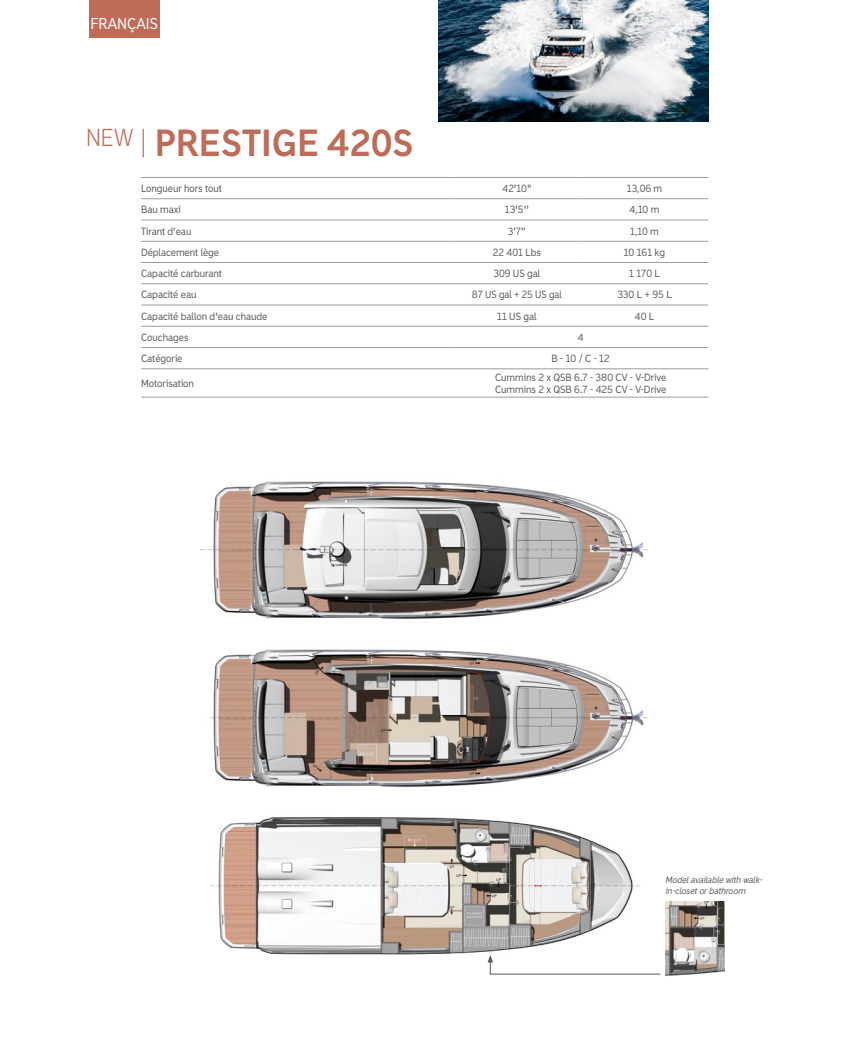
<style>
.page{position:relative;width:851px;height:1063px;background:#fff}
.page>*{position:absolute;margin:0;border:0;box-sizing:border-box;transform-origin:0 0}
.t1{font:800 36px "Madras";letter-spacing:-.005em;color:#be6b58}
.t2{font:15px "Madras";color:#fff}
.t3{font:10px/12px "Madras";color:#59595d}
.t4{font:italic 8.75px/10.5px "Madras";color:#59595d}
</style>
<div class="page">
<img style="left:200px;top:481px;width:447px;height:138px">
<img style="left:210px;top:649px;width:437px;height:138px">
<img style="left:210px;top:817px;width:429px;height:138px">
<img style="left:665px;top:901px;width:59px;height:75px">
<svg style="left:487px;top:955px;width:174px;height:20px"></svg>
<hr style="left:141px;top:177px;width:312px;height:1px;background:#9d9d9c">
<hr style="left:453px;top:177px;width:127px;height:1px;background:#9d9d9c">
<hr style="left:580px;top:177px;width:128px;height:1px;background:#9d9d9c">
<hr style="left:141px;top:198px;width:312px;height:1px;background:#9d9d9c">
<hr style="left:453px;top:198px;width:127px;height:1px;background:#9d9d9c">
<hr style="left:580px;top:198px;width:128px;height:1px;background:#9d9d9c">
<hr style="left:141px;top:220px;width:312px;height:1px;background:#9d9d9c">
<hr style="left:453px;top:220px;width:127px;height:1px;background:#9d9d9c">
<hr style="left:580px;top:220px;width:128px;height:1px;background:#9d9d9c">
<hr style="left:141px;top:241px;width:312px;height:1px;background:#9d9d9c">
<hr style="left:453px;top:241px;width:127px;height:1px;background:#9d9d9c">
<hr style="left:580px;top:241px;width:128px;height:1px;background:#9d9d9c">
<hr style="left:141px;top:262px;width:312px;height:1px;background:#9d9d9c">
<hr style="left:453px;top:262px;width:127px;height:1px;background:#9d9d9c">
<hr style="left:580px;top:262px;width:128px;height:1px;background:#9d9d9c">
<hr style="left:141px;top:283px;width:312px;height:1px;background:#9d9d9c">
<hr style="left:453px;top:283px;width:127px;height:1px;background:#9d9d9c">
<hr style="left:580px;top:283px;width:128px;height:1px;background:#9d9d9c">
<hr style="left:141px;top:305px;width:312px;height:1px;background:#9d9d9c">
<hr style="left:453px;top:305px;width:127px;height:1px;background:#9d9d9c">
<hr style="left:580px;top:305px;width:128px;height:1px;background:#9d9d9c">
<hr style="left:141px;top:326px;width:312px;height:1px;background:#9d9d9c">
<hr style="left:453px;top:326px;width:127px;height:1px;background:#9d9d9c">
<hr style="left:580px;top:326px;width:128px;height:1px;background:#9d9d9c">
<hr style="left:141px;top:347px;width:312px;height:1px;background:#9d9d9c">
<hr style="left:453px;top:347px;width:127px;height:1px;background:#9d9d9c">
<hr style="left:580px;top:347px;width:128px;height:1px;background:#9d9d9c">
<hr style="left:141px;top:369px;width:312px;height:1px;background:#9d9d9c">
<hr style="left:453px;top:369px;width:127px;height:1px;background:#9d9d9c">
<hr style="left:580px;top:369px;width:128px;height:1px;background:#9d9d9c">
<hr style="left:141px;top:397px;width:312px;height:1px;background:#9d9d9c">
<hr style="left:453px;top:397px;width:127px;height:1px;background:#9d9d9c">
<hr style="left:580px;top:397px;width:128px;height:1px;background:#9d9d9c">
<div style="left:89px;top:0;width:70px;height:37px;background:#be6b58"></div>
<hr style="left:142px;top:129px;width:2px;height:28px;background:#be6b58">
<img style="left:439px;top:0;width:269px;height:122px">
<h2 class="t2" style="left:90px;top:15px;width:69px">FRANÇAIS</h2>
<h1 class="t1" style="left:86px;top:120px;width:328px"><sup>NEW</sup> PRESTIGE 420S</h1>
<p class="t3" style="left:141px;top:182px;width:82px">Longueur hors tout</p>
<p class="t3" style="left:502px;top:182px;width:30px">42'10"</p>
<p class="t3" style="left:626px;top:182px;width:37px">13,06 m</p>
<p class="t3" style="left:141px;top:204px;width:41px">Bau maxi</p>
<p class="t3" style="left:504px;top:204px;width:26px">13'5''</p>
<p class="t3" style="left:629px;top:204px;width:31px">4,10 m</p>
<p class="t3" style="left:141px;top:225px;width:52px">Tirant d’eau</p>
<p class="t3" style="left:507px;top:225px;width:20px">3’7”</p>
<p class="t3" style="left:630px;top:225px;width:30px">1,10 m</p>
<p class="t3" style="left:141px;top:246px;width:80px">Déplacement lège</p>
<p class="t3" style="left:493px;top:246px;width:49px">22 401 Lbs</p>
<p class="t3" style="left:624px;top:246px;width:43px">10 161 kg</p>
<p class="t3" style="left:141px;top:267px;width:82px">Capacité carburant</p>
<p class="t3" style="left:493px;top:267px;width:48px">309 US gal</p>
<p class="t3" style="left:629px;top:267px;width:32px">1 170 L</p>
<p class="t3" style="left:141px;top:289px;width:57px">Capacité eau</p>
<p class="t3" style="left:472px;top:289px;width:91px">87 US gal + 25 US gal</p>
<p class="t3" style="left:617px;top:289px;width:56px">330 L + 95 L</p>
<p class="t3" style="left:141px;top:310px;width:128px">Capacité ballon d'eau chaude</p>
<p class="t3" style="left:497px;top:310px;width:41px">11 US gal</p>
<p class="t3" style="left:634px;top:310px;width:21px">40 L</p>
<p class="t3" style="left:141px;top:331px;width:49px">Couchages</p>
<p class="t3" style="left:577px;top:331px;width:7px">4</p>
<p class="t3" style="left:141px;top:352px;width:43px">Catégorie</p>
<p class="t3" style="left:551px;top:352px;width:60px">B - 10 / C - 12</p>
<p class="t3" style="left:141px;top:377px;width:54px">Motorisation</p>
<p class="t3" style="left:495px;top:371px;width:173px">Cummins 2 x QSB 6.7 - 380 CV - V-Drive<br>Cummins 2 x QSB 6.7 - 425 CV - V-Drive</p>
<p class="t4" style="left:665px;top:875px;width:99px">Model available with walk&shy;in-closet or bathroom</p>
</div>
